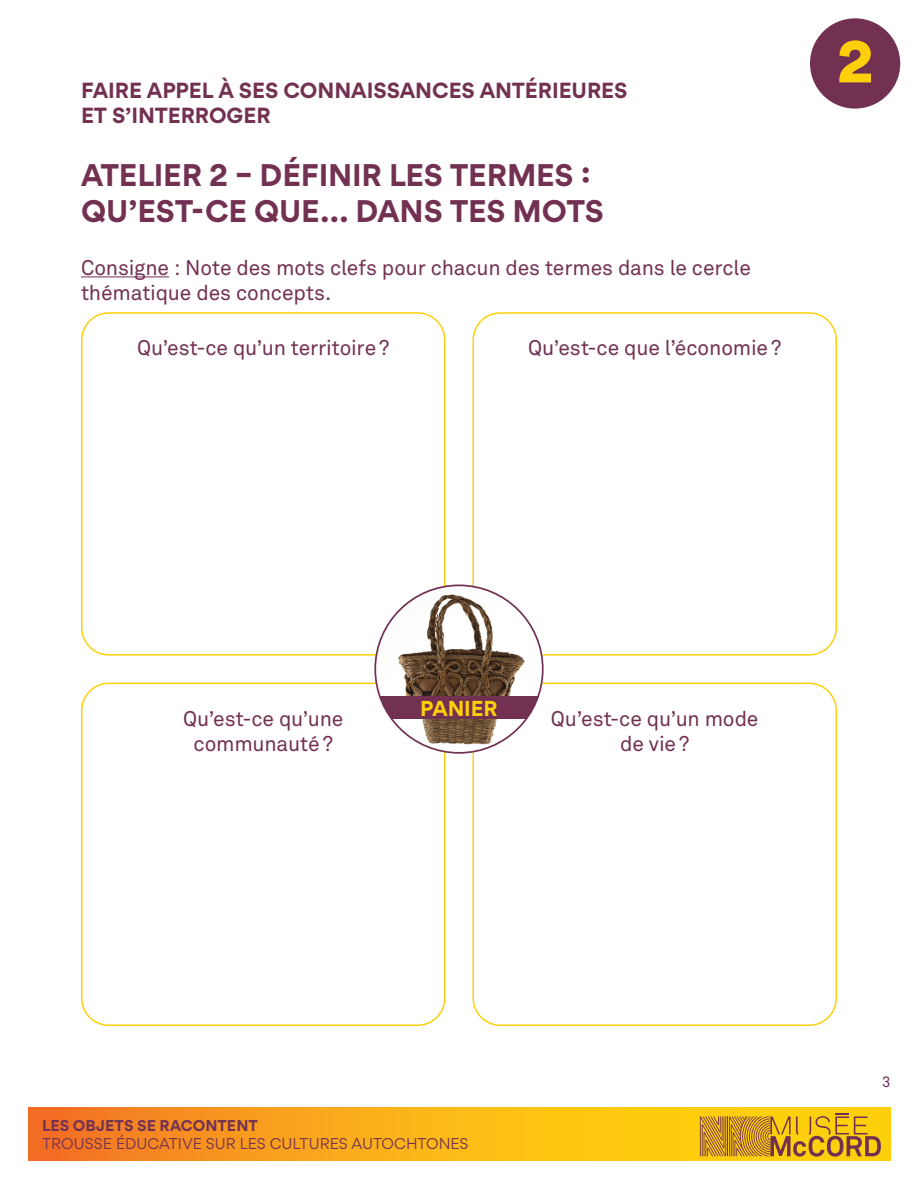
<style>
.page{position:relative;width:918px;height:1188px;background:#fff}
.page>*{position:absolute;margin:0;border:0;box-sizing:border-box;transform-origin:0 0}
.Consigne{font:900 56.7px "Gordita";color:#fed00b}
.Titre_3{font:700 30px/36px "Gordita";letter-spacing:-.005em;color:#733152}
.Consigne-2{font:21px/25.2px "Akkurat";letter-spacing:-.005em;color:#733152;text-align:center}
.Titre_2{font:700 21px/25.2px "Gordita";color:#733152}
.Titre_1{font:700 20.7px "Gordita";letter-spacing:-.005em;color:#fed00b}
.t1{font:15px "Gordita";color:#733152}
.t2{font:700 15px "Gordita";letter-spacing:.005em;color:#733152}
.t3{font:15px "Akkurat";color:#733152}
</style>
<div class="page">
<div style="left:810px;top:18px;width:90px;height:91px;background:#733152;border-radius:50%"></div>
<svg style="left:28px;top:1107px;width:862px;height:54px;background:#faaa18"></svg>
<svg style="left:700px;top:1113px;width:181px;height:44px;background:#d09a22"></svg>
<hr style="left:81px;top:276px;width:88px;height:1px;background:#733152">
<div style="left:472px;top:312px;width:365px;height:344px;border:2px solid #fed00b;border-radius:27px"></div>
<div style="left:472px;top:683px;width:365px;height:343px;border:2px solid #fed00b;border-radius:27px"></div>
<div style="left:81px;top:312px;width:365px;height:344px;border:2px solid #fed00b;border-radius:27px"></div>
<div style="left:81px;top:683px;width:365px;height:343px;border:2px solid #fed00b;border-radius:27px"></div>
<img style="left:375px;top:585px;width:168px;height:169px;border-radius:84px">
<div style="left:375px;top:697px;width:168px;height:22px;background:#733152"></div>
<p class="Titre_2" style="left:81px;top:78px;width:548px">FAIRE APPEL À SES CONNAISSANCES ANTÉRIEURES<br>ET S’INTERROGER</p>
<p class="Titre_3" style="left:81px;top:157px;width:524px">ATELIER 2 – DÉFINIR LES TERMES :<br>QU’EST-CE QUE… DANS TES MOTS</p>
<p class="Consigne-2" style="left:81px;top:255px;width:672px;text-align:left">Consigne : Note des mots clefs pour chacun des termes dans le cercle thématique des concepts.</p>
<p class="Consigne-2" style="left:137px;top:336px;width:254px">Qu’est-ce qu’un territoire?</p>
<p class="Consigne-2" style="left:528px;top:336px;width:255px">Qu’est-ce que l’économie?</p>
<p class="Consigne" style="left:837px;top:18px;width:38px">2</p>
<p class="Consigne-2" style="left:183px;top:706px;width:162px">Qu’est-ce qu’une communauté?</p>
<p class="Titre_1" style="left:420px;top:693px;width:79px">PANIER</p>
<p class="Consigne-2" style="left:551px;top:706px;width:209px">Qu’est-ce qu’un mode de vie?</p>
<p class="t2" style="left:42px;top:1115px;width:217px">LES OBJETS SE RACONTENT</p>
<p class="t1" style="left:42px;top:1133px;width:428px">TROUSSE ÉDUCATIVE SUR LES CULTURES AUTOCHTONES</p>
<p class="t3" style="left:882px;top:1073px;width:10px">3</p>
</div>
